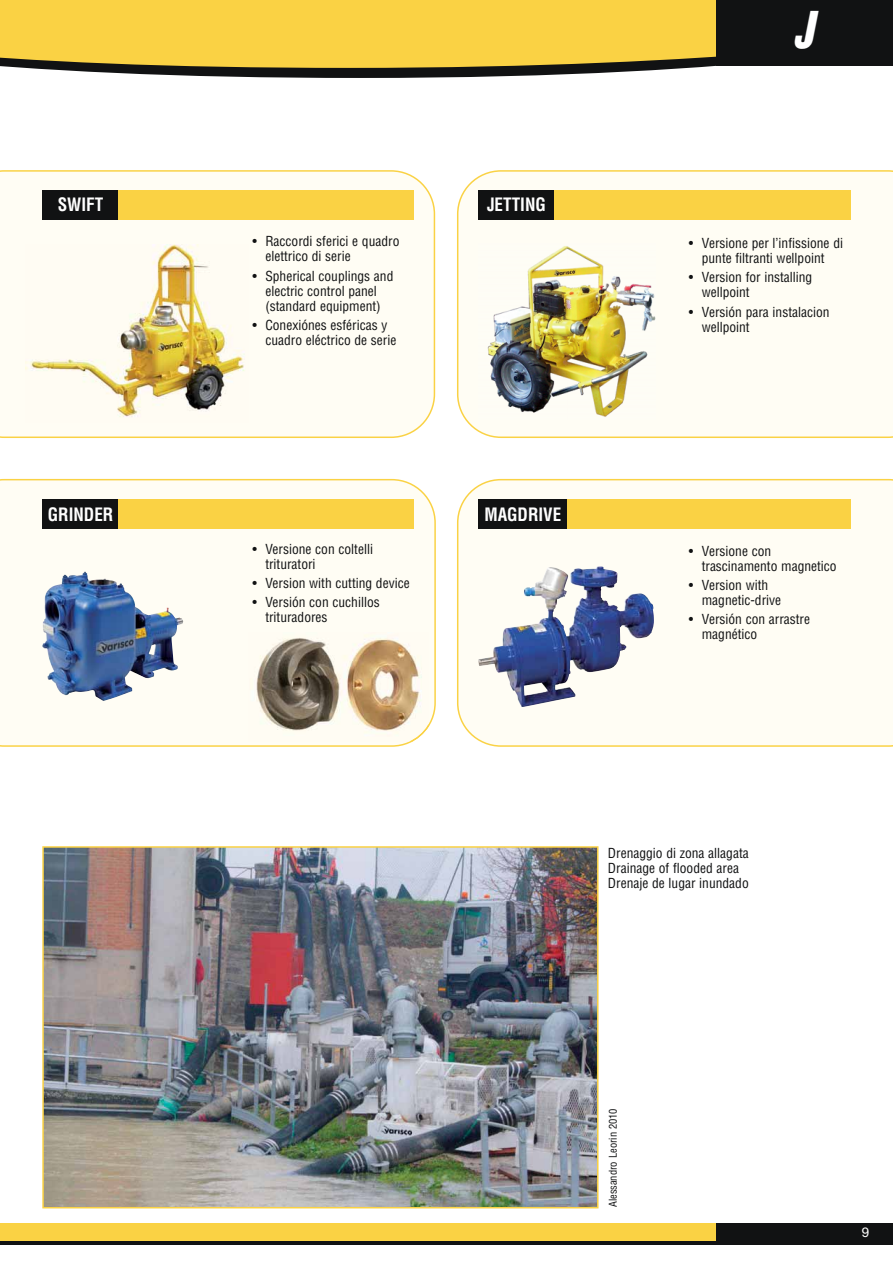
<style>
.page{position:relative;width:893px;height:1263px;background:#fff}
.page>*{position:absolute;margin:0;border:0;box-sizing:border-box;transform-origin:0 0}
.t1{font:49.5px "Helvetica Condensed Black Obl+XJRGNT";color:#fff;scale:.93 1}
.t2{font:700 condensed 18px "Helvetica";color:#fff;scale:.95 1}
.t3{font:condensed 13.5px/15px "Helvetica";color:#111213}
.t4{font:13.5px "Helvetica Neue";color:#fff}
.t5{font:condensed 10.5px "Helvetica";color:#111213}
</style>
<div class="page">
<svg style="left:28px;top:68px;width:658px;height:10px;fill:#111213"></svg>
<div style="left:0;top:0;width:892px;height:68px;background:#fad244"></div>
<div style="left:716px;top:0;width:176px;height:65px;background:#111213"></div>
<svg style="left:0;top:1240px;width:892px;height:5px;background:#3b341b"></svg>
<div style="left:0;top:1223px;width:736px;height:17px;background:#fad244"></div>
<div style="left:716px;top:1223px;width:176px;height:20px;background:#111213"></div>
<div style="left:0;top:170px;width:435px;height:268px;background:#fffdf4"></div>
<div style="left:0;top:479px;width:436px;height:268px;background:#fffdf4"></div>
<div style="left:457px;top:170px;width:435px;height:268px;background:#fffdf4"></div>
<div style="left:457px;top:479px;width:435px;height:268px;background:#fffdf4"></div>
<div style="left:42px;top:190px;width:77px;height:30px;background:#111213"></div>
<img style="left:25px;top:245px;width:223px;height:178px">
<div style="left:478px;top:190px;width:77px;height:30px;background:#111213"></div>
<div style="left:42px;top:499px;width:77px;height:30px;background:#111213"></div>
<div style="left:478px;top:499px;width:89px;height:30px;background:#111213"></div>
<img style="left:478px;top:244px;width:177px;height:176px">
<img style="left:249px;top:632px;width:180px;height:109px">
<img style="left:409px;top:724px;width:20px;height:17px">
<div style="left:119px;top:190px;width:295px;height:30px;background:#fad244"></div>
<div style="left:555px;top:190px;width:296px;height:30px;background:#fad244"></div>
<div style="left:567px;top:499px;width:284px;height:30px;background:#fad244"></div>
<div style="left:119px;top:499px;width:295px;height:30px;background:#fad244"></div>
<img style="left:478px;top:567px;width:176px;height:140px">
<img style="left:44px;top:572px;width:139px;height:129px">
<img style="left:45px;top:849px;width:550px;height:356px">
<div style="left:42px;top:846px;width:556px;height:362px;border:2px solid #fad244"></div>
<h2 class="t2" style="left:58px;top:198px;width:49px">SWIFT</h2>
<h2 class="t2" style="left:487px;top:198px;width:63px">JETTING</h2>
<p class="t3" style="left:265px;top:235px;width:136px;text-indent:-13px">• Raccordi sferici e quadro elettrico di serie</p>
<p class="t3" style="left:253px;top:269px;width:142px;text-align:center">• Spherical couplings and electric control panel (standard equipment)</p>
<p class="t3" style="left:265px;top:318px;width:133px;text-indent:-13px">• Conexiónes esféricas y cuadro eléctrico de serie</p>
<h2 class="t2" style="left:48px;top:507px;width:70px">GRINDER</h2>
<h2 class="t2" style="left:484px;top:507px;width:82px">MAGDRIVE</h2>
<p class="t3" style="left:265px;top:543px;width:109px;text-indent:-13px">• Versione con coltelli trituratori</p>
<p class="t3" style="left:253px;top:577px;width:159px">• Version with cutting device</p>
<p class="t3" style="left:265px;top:596px;width:116px;text-indent:-13px">• Versión con cuchillos trituradores</p>
<h1 class="t1" style="left:793px;top:-1px;width:24px">J</h1>
<p class="t3" style="left:689px;top:237px;width:156px;text-align:center">• Versione per l’infissione di punte filtranti wellpoint</p>
<p class="t3" style="left:702px;top:271px;width:112px;text-indent:-13px">• Version for installing wellpoint</p>
<p class="t3" style="left:702px;top:305px;width:129px;text-indent:-13px">• Versión para instalacion wellpoint</p>
<p class="t3" style="left:702px;top:544px;width:136px;text-indent:-13px">• Versione con trascinamento magnetico</p>
<p class="t3" style="left:702px;top:579px;width:81px;text-indent:-13px">• Version with magnetic-drive</p>
<p class="t3" style="left:702px;top:613px;width:110px;text-indent:-13px">• Versión con arrastre magnético</p>
<p class="t3" style="left:608px;top:847px;width:142px">Drenaggio di zona allagata<br>Drainage of flooded area<br>Drenaje de lugar inundado</p>
<p class="t5" style="left:609px;top:1207px;width:101px;rotate:-90deg">Alessandro Leorin 2010</p>
<p class="t4" style="left:862px;top:1227px;width:9px">9</p>
</div>
